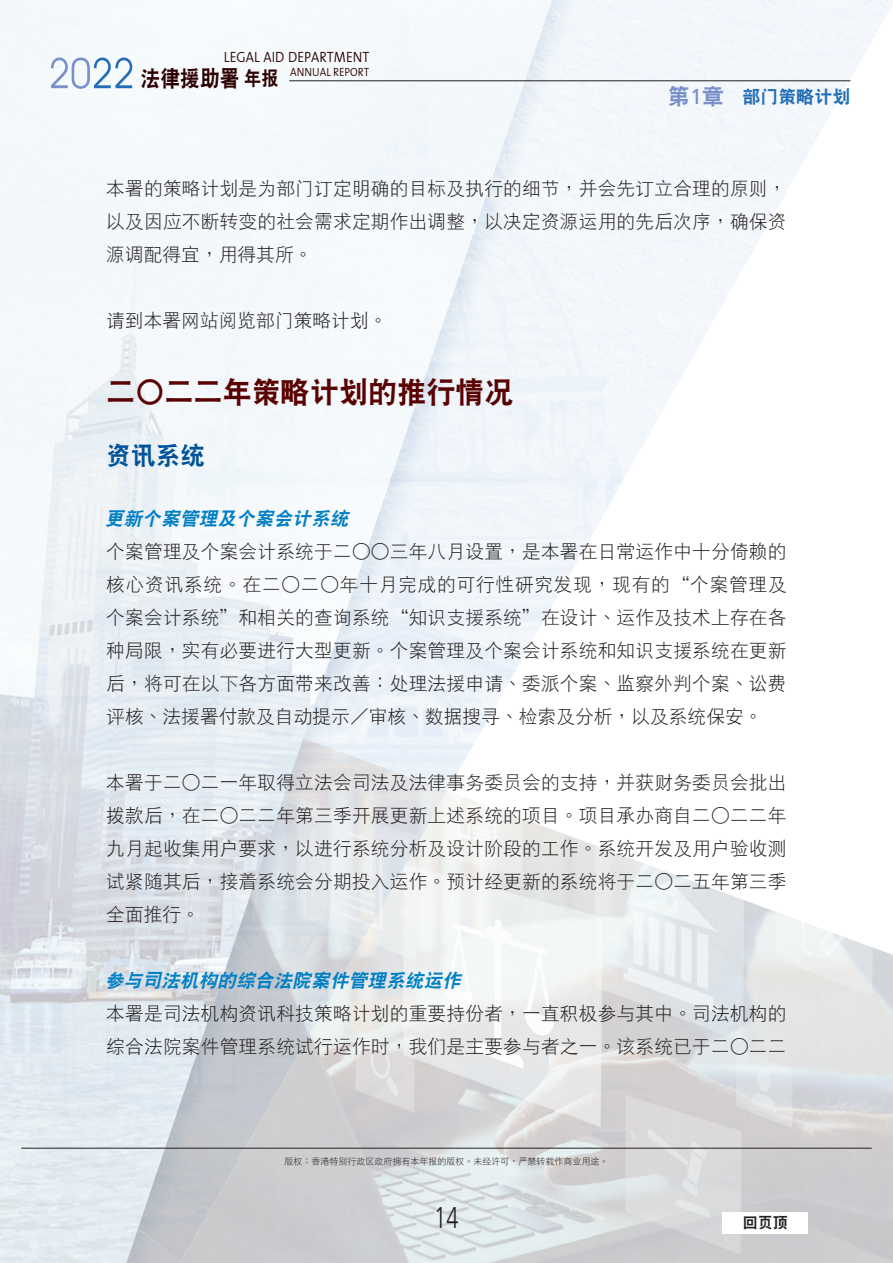
<style>
.page{position:relative;width:893px;height:1263px;background:#fff}
.page>*{position:absolute;margin:0;border:0;box-sizing:border-box;transform-origin:0 0}
.t1{font:30px "DF Hei W9 GB5";color:#5a0202}
.t2{font:300 30px "Frutiger LT Std";color:#231f20;scale:.73 1}
.t3{font:25.5px "DF Hei W9 GB5";color:#015399}
.t4{font:18.75px/33px "DF Hei W3 GB5";letter-spacing:.01em;color:#231f20;text-align:justify}
.t5{font:italic 18.75px "DF Hei W9 GB5";color:#007fc5}
.t6{font:18px "DF Hei W9 GB5";color:#226db6}
.t7{font:15px "The Sans Semi Light Caps";color:#2c0000;scale:.9 1}
.t8{font:15px "DF Hei W9 GB5";color:#231f20}
.t9{font:12px "The Sans Semi Light Caps";color:#2c0000;scale:.9 1}
.t10{font:9px "DF Hei W3 GB5";color:#231f20}
.s1{font-family:"DF Hei W9 GB5";font-size:22.5px}
.s2{font-family:"DF Hei W9 GB5";font-size:19.5px}
.s3{font-size:22.5px;color:#7790c9}
.s4{font-family:"Frutiger LT Std";font-size:21.3px;color:#7790c9}
</style>
<div class="page">
<div style="left:0;top:0;width:505px;height:308px;background:#f4f8fb"></div>
<img style="left:504px;top:0;width:52px;height:142px">
<img style="left:0;top:307px;width:297px;height:641px">
<img style="left:297px;top:307px;width:151px;height:161px">
<img style="left:297px;top:468px;width:97px;height:160px">
<img style="left:297px;top:628px;width:43px;height:110px">
<img style="left:0;top:948px;width:178px;height:315px">
<img style="left:592px;top:844px;width:157px;height:419px">
<img style="left:383px;top:791px;width:209px;height:472px">
<img style="left:249px;top:738px;width:198px;height:159px">
<img style="left:178px;top:897px;width:162px;height:213px">
<img style="left:340px;top:897px;width:47px;height:84px">
<img style="left:124px;top:1109px;width:54px;height:154px">
<img style="left:178px;top:1110px;width:89px;height:106px">
<img style="left:178px;top:1216px;width:29px;height:47px">
<svg style="left:51px;top:58px;width:81px;height:31px"></svg>
<hr style="left:289px;top:80px;width:561px;height:1px;background:#231f20">
<hr style="left:21px;top:1148px;width:851px;height:1px;background:#231f20">
<div style="left:723px;top:1212px;width:85px;height:21px;background:#fff"></div>
<p class="t7" style="left:224px;top:44px;width:163px">LEGAL AID DEPARTMENT</p>
<p class="t9" style="left:141px;top:62px;width:256px"><span class="s1">法律援助署</span><span class="s2">年報</span> ANNUAL REPORT</p>
<p class="t6" style="left:668px;top:87px;width:184px"><span class="s3">第</span><span class="s4">1</span><span class="s3">章</span> 部門策略計劃</p>
<p class="t4" style="left:106px;top:171px;width:682px">本署的策略計劃是為部門訂定明確的目標及執行的細節，並會先訂立合理的原則，以及因應不斷轉變的社會需求定期作出調整，以決定資源運用的先後次序，確保資源調配得宜，用得其所。</p>
<p class="t4" style="left:106px;top:303px;width:283px">請到本署網站閱覽部門策略計劃。</p>
<h1 class="t1" style="left:106px;top:377px;width:409px">二○二二年策略計劃的推行情況</h1>
<h2 class="t3" style="left:106px;top:443px;width:100px">資訊系統</h2>
<p class="t5" style="left:105px;top:509px;width:249px">更新個案管理及個案會計系統</p>
<p class="t4" style="left:106px;top:534px;width:682px">個案管理及個案會計系統於二○○三年八月設置，是本署在日常運作中十分倚賴的核心資訊系統。在二○二○年十月完成的可行性研究發現，現有的“個案管理及個案會計系統”和相關的查詢系統“知識支援系統”在設計、運作及技術上存在各種局限，實有必要進行大型更新。個案管理及個案會計系統和知識支援系統在更新後，將可在以下各方面帶來改善：處理法援申請、委派個案、監察外判個案、訟費評核、法援署付款及自動提示／審核、數據搜尋、檢索及分析，以及系統保安。</p>
<p class="t4" style="left:106px;top:765px;width:682px">本署於二○二一年取得立法會司法及法律事務委員會的支持，並獲財務委員會批出撥款後，在二○二二年第三季開展更新上述系統的項目。項目承辦商自二○二二年九月起收集用戶要求，以進行系統分析及設計階段的工作。系統開發及用戶驗收測試緊隨其後，接着系統會分期投入運作。預計經更新的系統將於二○二五年第三季全面推行。</p>
<p class="t5" style="left:105px;top:971px;width:362px">參與司法機構的綜合法院案件管理系統運作</p>
<p class="t4" style="left:106px;top:996px;width:682px">本署是司法機構資訊科技策略計劃的重要持份者，一直積極參與其中。司法機構的綜合法院案件管理系統試行運作時，我們是主要參與者之一。該系統已於二○二二</p>
<p class="t10" style="left:284px;top:1157px;width:326px">版權：香港特別行政區政府擁有本年報的版權。未經許可，嚴禁轉載作商業用途。</p>
<h1 class="t2" style="left:434px;top:1201px;width:35px">14</h1>
<p class="t8" style="left:743px;top:1215px;width:46px">回頁頂</p>
</div>
